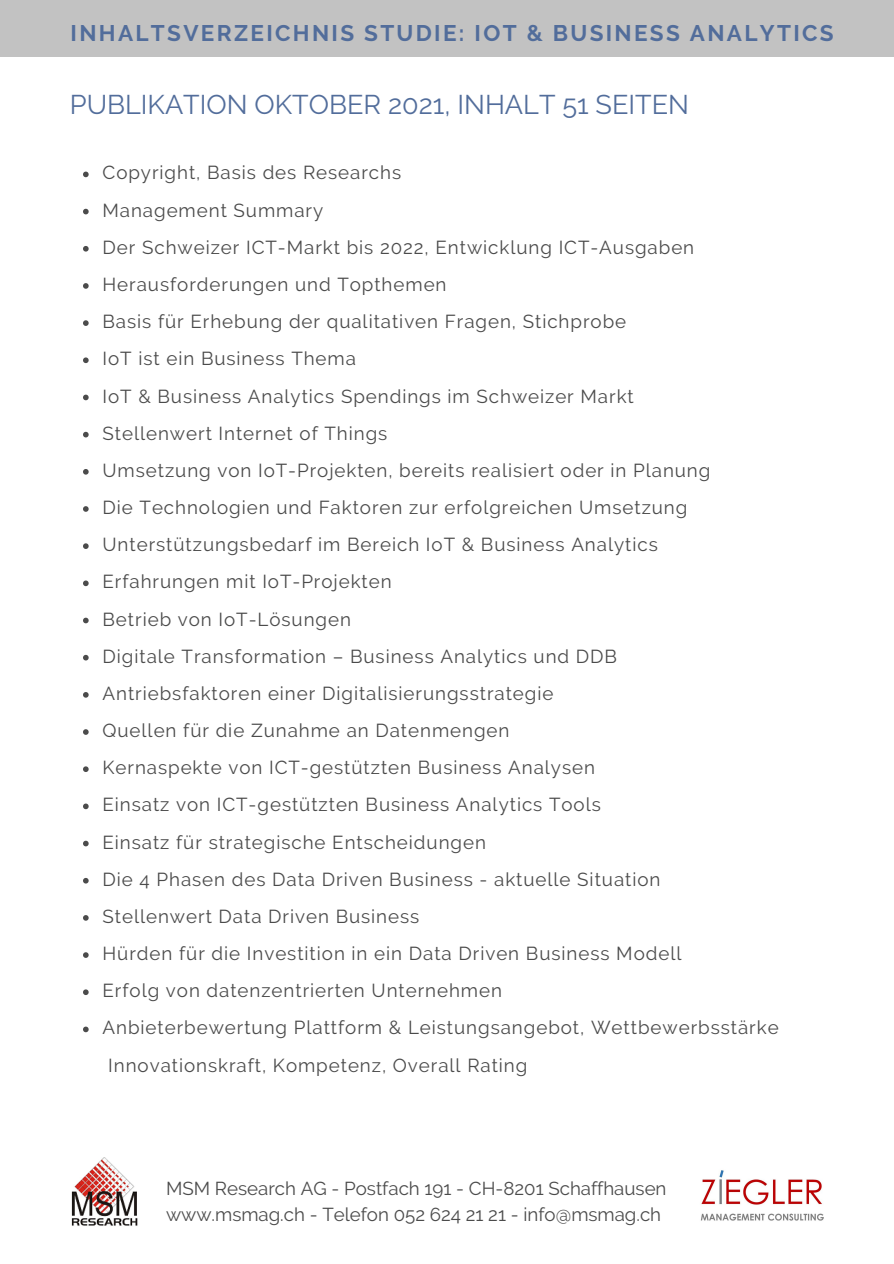
<style>
.page{position:relative;width:894px;height:1264px;background:#fff}
.page>*{position:absolute;margin:0;border:0;box-sizing:border-box;transform-origin:0 0}
.t1{font:27px "Raleway";color:#526d9b}
.t2{font:700 22.5px "Raleway";letter-spacing:.105em;color:#526d9b}
.t3{font:18.75px/37.2px "Raleway";letter-spacing:.05em;color:#4b4b4b}
.t4{font:18.75px "Raleway";color:#4b4b4b}
</style>
<div class="page">
<div style="left:0;top:0;width:893px;height:57px;background:#c2c2c2"></div>
<svg style="left:83px;top:172px;width:6px;height:5px"></svg>
<svg style="left:83px;top:209px;width:6px;height:5px"></svg>
<svg style="left:83px;top:246px;width:6px;height:5px"></svg>
<svg style="left:83px;top:283px;width:6px;height:6px"></svg>
<svg style="left:83px;top:320px;width:6px;height:6px"></svg>
<svg style="left:83px;top:357px;width:6px;height:6px"></svg>
<svg style="left:83px;top:394px;width:6px;height:6px"></svg>
<svg style="left:83px;top:432px;width:6px;height:5px"></svg>
<svg style="left:83px;top:469px;width:6px;height:5px"></svg>
<svg style="left:83px;top:506px;width:6px;height:6px"></svg>
<svg style="left:83px;top:543px;width:6px;height:6px"></svg>
<svg style="left:83px;top:580px;width:6px;height:6px"></svg>
<svg style="left:83px;top:617px;width:6px;height:6px"></svg>
<svg style="left:83px;top:655px;width:6px;height:5px"></svg>
<svg style="left:83px;top:692px;width:6px;height:5px"></svg>
<svg style="left:83px;top:729px;width:6px;height:5px"></svg>
<svg style="left:83px;top:766px;width:6px;height:6px"></svg>
<svg style="left:83px;top:803px;width:6px;height:6px"></svg>
<svg style="left:83px;top:840px;width:6px;height:6px"></svg>
<svg style="left:83px;top:877px;width:6px;height:6px"></svg>
<svg style="left:83px;top:915px;width:6px;height:5px"></svg>
<svg style="left:83px;top:952px;width:6px;height:5px"></svg>
<svg style="left:83px;top:989px;width:6px;height:6px"></svg>
<svg style="left:83px;top:1026px;width:6px;height:6px"></svg>
<img style="left:71px;top:1157px;width:67px;height:69px">
<img style="left:701px;top:1170px;width:123px;height:51px">
<p class="t2" style="left:71px;top:19px;width:764px">INHALTSVERZEICHNIS STUDIE: IOT &amp; BUSINESS ANALYTICS</p>
<p class="t1" style="left:70px;top:89px;width:620px">PUBLIKATION OKTOBER 2021, INHALT 51 SEITEN</p>
<p class="t3" style="left:102px;top:154px;width:300px">Copyright, Basis des Researchs</p>
<p class="t3" style="left:102px;top:191px;width:222px">Management Summary</p>
<p class="t3" style="left:102px;top:228px;width:593px">Der Schweizer ICT-Markt bis 2022, Entwicklung ICT-Ausgaben</p>
<p class="t3" style="left:102px;top:266px;width:345px">Herausforderungen und Topthemen</p>
<p class="t3" style="left:102px;top:303px;width:525px">Basis für Erhebung der qualitativen Fragen, Stichprobe</p>
<p class="t3" style="left:102px;top:340px;width:255px">IoT ist ein Business Thema</p>
<p class="t3" style="left:102px;top:377px;width:532px">IoT &amp; Business Analytics Spendings im Schweizer Markt</p>
<p class="t3" style="left:102px;top:414px;width:286px">Stellenwert Internet of Things</p>
<p class="t3" style="left:102px;top:451px;width:609px">Umsetzung von IoT-Projekten, bereits realisiert oder in Planung</p>
<p class="t3" style="left:102px;top:489px;width:586px">Die Technologien und Faktoren zur erfolgreichen Umsetzung</p>
<p class="t3" style="left:102px;top:526px;width:556px">Unterstützungsbedarf im Bereich IoT &amp; Business Analytics</p>
<p class="t3" style="left:102px;top:563px;width:290px">Erfahrungen mit IoT-Projekten</p>
<p class="t3" style="left:102px;top:600px;width:250px">Betrieb von IoT-Lösungen</p>
<p class="t3" style="left:102px;top:637px;width:516px">Digitale Transformation – Business Analytics und DDB</p>
<p class="t3" style="left:102px;top:674px;width:452px">Antriebsfaktoren einer Digitalisierungsstrategie</p>
<p class="t3" style="left:102px;top:712px;width:408px">Quellen für die Zunahme an Datenmengen</p>
<p class="t3" style="left:102px;top:749px;width:494px">Kernaspekte von ICT-gestützten Business Analysen</p>
<p class="t3" style="left:102px;top:786px;width:499px">Einsatz von ICT-gestützten Business Analytics Tools</p>
<p class="t3" style="left:102px;top:823px;width:385px">Einsatz für strategische Entscheidungen</p>
<p class="t3" style="left:102px;top:860px;width:559px">Die 4 Phasen des Data Driven Business - aktuelle Situation</p>
<p class="t3" style="left:102px;top:897px;width:318px">Stellenwert Data Driven Business</p>
<p class="t3" style="left:102px;top:934px;width:580px">Hürden für die Investition in ein Data Driven Business Modell</p>
<p class="t3" style="left:102px;top:972px;width:401px">Erfolg von datenzentrierten Unternehmen</p>
<p class="t3" style="left:108px;top:1009px;width:671px;text-indent:-6px">Anbieterbewertung Plattform &amp; Leistungsangebot, Wettbewerbsstärke<br>Innovationskraft, Kompetenz, Overall Rating</p>
<p class="t4" style="left:166px;top:1177px;width:502px">MSM Research AG - Postfach 191 - CH-8201 Schaffhausen</p>
<p class="t4" style="left:166px;top:1203px;width:496px">www.msmag.ch - Telefon 052 624 21 21 - info@msmag.ch</p>
</div>
